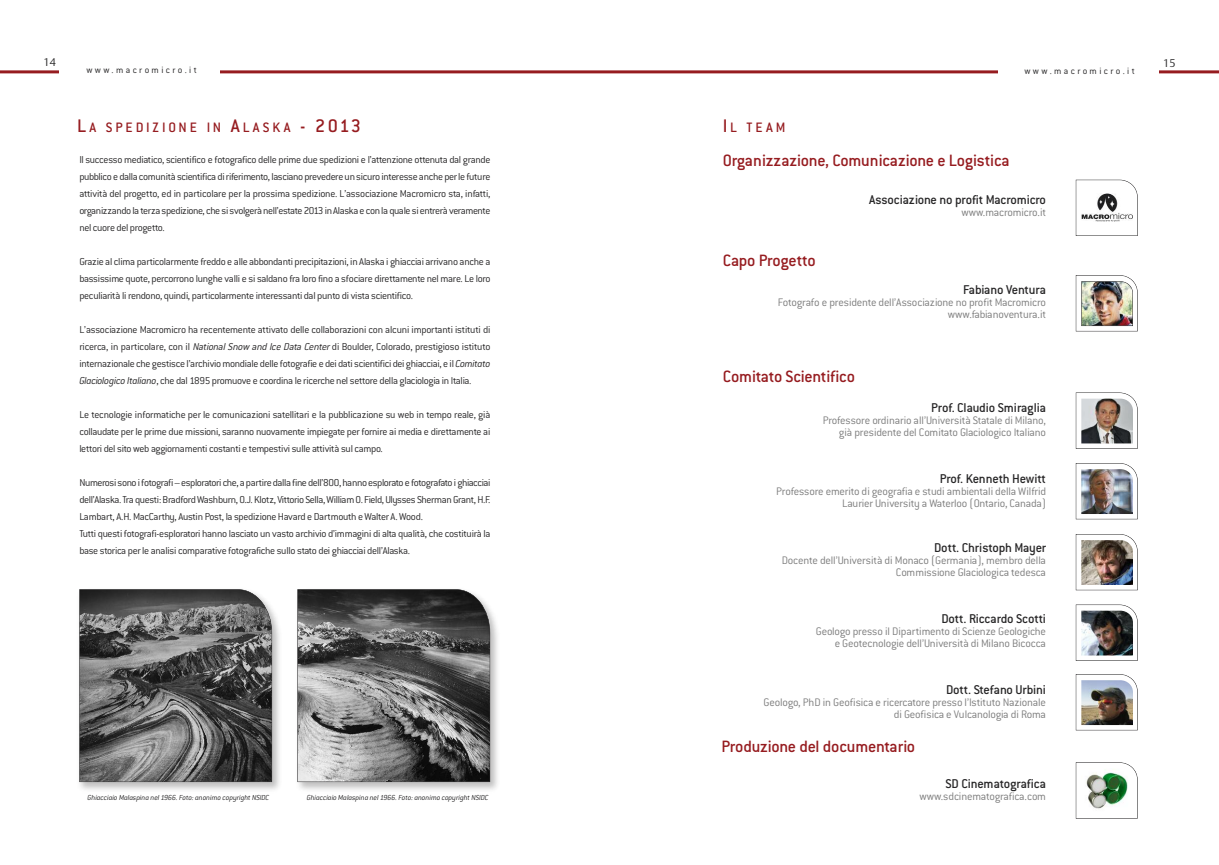
<style>
.page{position:relative;width:1219px;height:865px;background:#fff}
.page>*{position:absolute;margin:0;border:0;box-sizing:border-box;transform-origin:0 0}
.t1{font:500 18px "Conduit ITC";letter-spacing:-.015em;color:#961c20}
.t2{font:500 15px "Conduit ITC";letter-spacing:.2em;color:#961c20}
.t3{font:500 14px "Conduit ITC";letter-spacing:-.015em;color:#272627}
.t4{font:300 12px/12px "Conduit ITC";letter-spacing:-.015em;color:#7d7d7d;text-align:right}
.t5{font:300 11px/17px "Conduit ITC";letter-spacing:-.03em;color:#272627;text-align:justify}
.t6{font:300 11px "Vesta";color:#272627}
.t7{font:300 10px "Conduit ITC";letter-spacing:.24em;color:#272627}
.t8{font:italic 300 8px "Conduit ITC";letter-spacing:-.02em;color:#272627}
.s1{font-size:20px}
.s2{font-style:italic}
</style>
<div class="page">
<hr style="left:0;top:70px;width:1218px;height:3px;background:#961c20">
<div style="left:60px;top:54px;width:160px;height:44px;background:#fff"></div>
<svg style="left:1076px;top:180px;width:62px;height:56px"></svg>
<img style="left:1081px;top:186px;width:52px;height:35px">
<svg style="left:1076px;top:392px;width:62px;height:57px"></svg>
<img style="left:1081px;top:398px;width:52px;height:45px">
<img style="left:1076px;top:275px;width:62px;height:56px">
<svg style="left:1076px;top:534px;width:62px;height:56px"></svg>
<img style="left:1081px;top:540px;width:52px;height:45px">
<svg style="left:1076px;top:463px;width:62px;height:56px"></svg>
<img style="left:1081px;top:469px;width:52px;height:45px">
<svg style="left:1076px;top:604px;width:62px;height:57px"></svg>
<img style="left:1081px;top:610px;width:52px;height:45px">
<svg style="left:1076px;top:674px;width:62px;height:56px"></svg>
<img style="left:1081px;top:680px;width:52px;height:45px">
<div style="left:998px;top:55px;width:160px;height:44px;background:#fff"></div>
<svg style="left:1076px;top:762px;width:62px;height:56px"></svg>
<img style="left:1081px;top:768px;width:52px;height:45px">
<img style="left:297px;top:610px;width:201px;height:180px">
<svg style="left:297px;top:589px;width:193px;height:193px;background:#6c6c6c"></svg>
<img style="left:79px;top:610px;width:201px;height:180px">
<svg style="left:79px;top:589px;width:193px;height:193px;background:#616161"></svg>
<p class="t6" style="left:44px;top:55px;width:14px">14</p>
<p class="t6" style="left:1163px;top:56px;width:14px">15</p>
<p class="t7" style="left:86px;top:64px;width:112px">www.macromicro.it</p>
<p class="t7" style="left:1024px;top:66px;width:112px">www.macromicro.it</p>
<h2 class="t2" style="left:77px;top:118px;width:286px"><span class="s1">L</span>A SPEDIZIONE IN <span class="s1">A</span>LASKA <span class="s1">- 2013</span></h2>
<p class="t5" style="left:79px;top:151px;width:413px">Il successo mediatico, scientifico e fotografico delle prime due spedizioni e l’attenzione ottenuta dal grande pubblicoedallacomunitàscientificadiriferimento, lascianoprevedereunsicurointeresseancheperlefuture attività del progetto, ed in particolare per la prossima spedizione. L’associazione Macromicro sta, infatti, organizzandolaterzaspedizione, chesisvolgerànell’estate2013inAlaskaeconlaqualesientreràveramente nel cuore del progetto.</p>
<p class="t5" style="left:79px;top:253px;width:413px">Grazie al clima particolarmente freddo e alle abbondanti precipitazioni, in Alaska i ghiacciai arrivano anche a bassissime quote, percorrono lunghe valli e si saldano fra loro fino a sfociare direttamente nel mare. Le loro peculiarità li rendono, quindi, particolarmente interessanti dal punto di vista scientifico.</p>
<p class="t5" style="left:79px;top:321px;width:413px">L’associazione Macromicro ha recentemente attivato delle collaborazioni con alcuni importanti istituti di ricerca, in particolare, con il <span class="s2">NationalSnowandIceDataCenter</span>di Boulder, Colorado, prestigioso istituto internazionale che gestisce l’archiviomondiale delle fotografie e dei dati scientifici dei ghiacciai, e il <span class="s2">Comitato Glaciologico Italiano</span>, che dal 1895 promuove e coordina le ricerche nel settore della glaciologia in Italia.</p>
<p class="t5" style="left:79px;top:406px;width:413px">Le tecnologie informatiche per le comunicazioni satellitari e la pubblicazione su web in tempo reale, già collaudate per le prime due missioni, saranno nuovamente impiegate per fornire ai media e direttamente ai lettori del sito web aggiornamenti costanti e tempestivi sulle attività sul campo.</p>
<p class="t5" style="left:79px;top:474px;width:413px;text-align:left">Numerosisonoifotografi–esploratori che,apartiredallafinedell’800,hannoesploratoefotografatoighiacciai dell’Alaska.Traquesti:BradfordWashburn,O.J.Klotz,VittorioSella,WilliamO.Field,Ulysses ShermanGrant,H.F.<br>Lambart, A.H. MacCarthy, Austin Post, la spedizione Havard e Dartmouth e Walter A. Wood.<br>Tutti questi fotografi-esploratori hanno lasciato un vasto archivio d’immagini di alta qualità, che costituirà la base storica per le analisi comparative fotografiche sullo stato dei ghiacciai dell’Alaska.</p>
<h2 class="t2" style="left:723px;top:118px;width:64px"><span class="s1">I</span>L TEAM</h2>
<h1 class="t1" style="left:723px;top:150px;width:288px">Organizzazione, Comunicazione e Logistica</h1>
<p class="t3" style="left:869px;top:192px;width:178px">Associazione no profit Macromicro</p>
<p class="t4" style="left:961px;top:207px;width:86px">www.macromicro.it</p>
<h1 class="t1" style="left:723px;top:251px;width:94px">Capo Progetto</h1>
<p class="t3" style="left:963px;top:282px;width:84px">Fabiano Ventura</p>
<p class="t4" style="left:778px;top:297px;width:270px">Fotografo e presidente dell’Associazione no profit Macromicro www.fabianoventura.it</p>
<h1 class="t1" style="left:723px;top:366px;width:134px">Comitato Scientifico</h1>
<p class="t3" style="left:931px;top:399px;width:116px">Prof. Claudio Smiraglia</p>
<p class="t4" style="left:823px;top:414px;width:225px">Professore ordinario all’Università Statale di Milano, già presidente del Comitato Glaciologico Italiano</p>
<p class="t3" style="left:940px;top:470px;width:108px">Prof. Kenneth Hewitt</p>
<p class="t4" style="left:776px;top:485px;width:271px">Professore emerito di geografia e studi ambientali della Wilfrid<br>Laurier University a Waterloo (Ontario, Canada)</p>
<p class="t3" style="left:934px;top:540px;width:113px">Dott. Christoph Mayer</p>
<p class="t4" style="left:782px;top:554px;width:266px">Docente dell’Università di Monaco (Germania), membro della<br>Commissione Glaciologica tedesca</p>
<p class="t3" style="left:941px;top:611px;width:106px">Dott. Riccardo Scotti</p>
<p class="t4" style="left:816px;top:625px;width:232px">Geologo presso il Dipartimento di Scienze Geologiche e Geotecnologie dell’Università di Milano Bicocca</p>
<p class="t3" style="left:946px;top:681px;width:101px">Dott. Stefano Urbini</p>
<p class="t4" style="left:764px;top:696px;width:284px">Geologo, PhD in Geofisica e ricercatore presso l’Istituto Nazionale di Geofisica e Vulcanologia di Roma</p>
<h1 class="t1" style="left:721px;top:736px;width:195px">Produzione del documentario</h1>
<p class="t3" style="left:945px;top:775px;width:102px">SD Cinematografica</p>
<p class="t8" style="left:88px;top:793px;width:183px">Ghiacciaio Malaspina nel 1966. Foto: anonimo copyright NSIDC</p>
<p class="t8" style="left:307px;top:793px;width:183px">Ghiacciaio Malaspina nel 1966. Foto: anonimo copyright NSIDC</p>
<p class="t4" style="left:919px;top:790px;width:128px">www.sdcinematografica.com</p>
</div>
